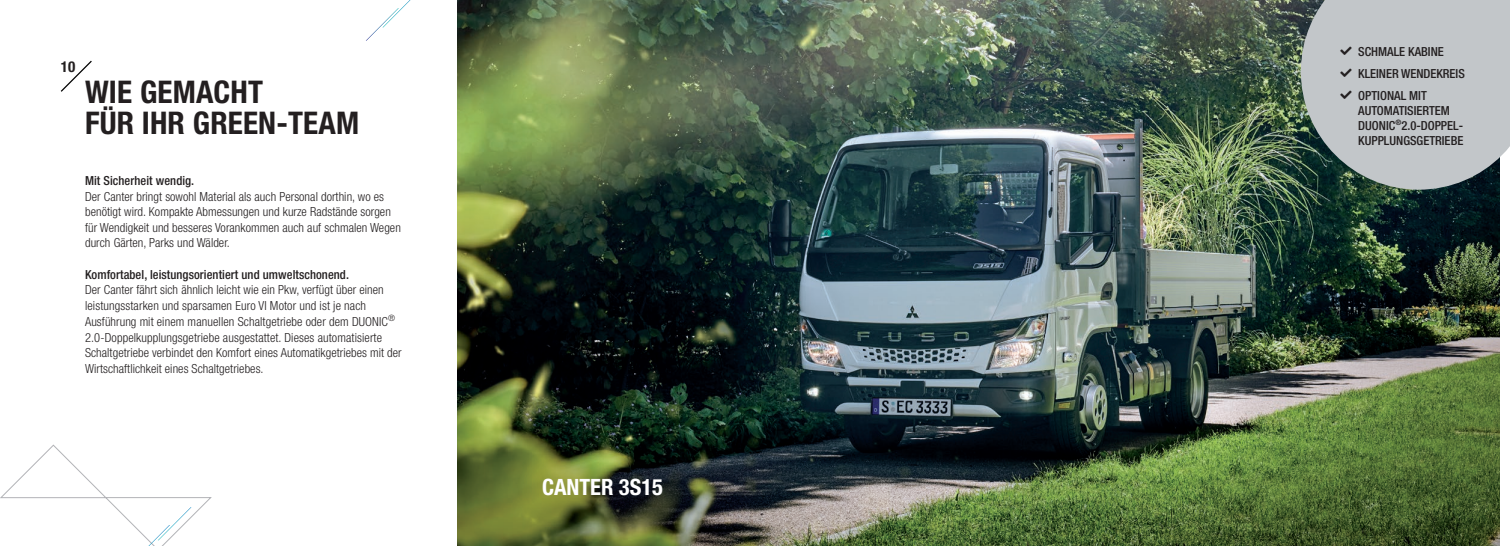
<style>
.page{position:relative;width:1510px;height:546px;background:#fff}
.page>*{position:absolute;margin:0;border:0;box-sizing:border-box;transform-origin:0 0}
.t1{font:700 condensed 31.25px/31.2px "Helvetica Neue LT Std";letter-spacing:.005em;color:#231f20}
.t2{font:700 condensed 22.5px "Helvetica Neue LT Std";color:#fff}
.t3{font:700 condensed 15px "Helvetica Neue LT Std";color:#231f20}
.t4{font:300 condensed 12.5px/15.8px "Helvetica Neue LT Std";letter-spacing:.005em;color:#231f20}
.t5{font:500 condensed 12.5px/15px "Helvetica Neue LT Std";color:#231f20}
</style>
<div class="page">
<img style="left:457px;top:0;width:1042px;height:546px">
<svg style="left:1300px;top:0;width:209px;height:190px;background:#afb6b7"></svg>
<div style="left:512px;top:446px;width:182px;height:81px;background:#231f20;opacity:.3"></div>
<hr style="left:686px;top:379px;width:32px;height:2px;background:#fff">
<svg style="left:60px;top:60px;width:32px;height:32px"></svg>
<svg style="left:366px;top:0;width:44px;height:41px"></svg>
<svg style="left:0;top:444px;width:212px;height:102px"></svg>
<svg style="left:1340px;top:46px;width:11px;height:9px"></svg>
<svg style="left:1340px;top:68px;width:11px;height:9px"></svg>
<svg style="left:1340px;top:90px;width:11px;height:9px"></svg>
<p class="t3" style="left:61px;top:57px;width:16px">10</p>
<h1 class="t1" style="left:85px;top:76px;width:275px">WIE GEMACHT<br>FÜR IHR GREEN-TEAM</h1>
<p class="t5" style="left:85px;top:173px;width:111px">Mit Sicherheit wendig.</p>
<p class="t4" style="left:85px;top:188px;width:317px">Der Canter bringt sowohl Material als auch Personal dorthin, wo es benötigt wird. Kompakte Abmessungen und kurze Radstände sorgen für Wendigkeit und besseres Vorankommen auch auf schmalen Wegen durch Gärten, Parks und Wälder.</p>
<p class="t5" style="left:85px;top:267px;width:265px">Komfortabel, leistungsorientiert und umweltschonend.</p>
<p class="t4" style="left:85px;top:282px;width:318px">Der Canter fährt sich ähnlich leicht wie ein Pkw, verfügt über einen leistungsstarken und sparsamen Euro VI Motor und ist je nach Ausführung mit einem manuellen Schaltgetriebe oder dem DUONIC<sup>® </sup>2.0-Doppelkupplungsgetriebe ausgestattet. Dieses automatisierte Schaltgetriebe verbindet den Komfort eines Automatikgetriebes mit der Wirtschaftlichkeit eines Schaltgetriebes.</p>
<h2 class="t2" style="left:542px;top:473px;width:122px">CANTER 3S15</h2>
<p class="t5" style="left:1340px;top:44px;width:105px">★ SCHMALE KABINE</p>
<p class="t5" style="left:1340px;top:66px;width:126px">★ KLEINER WENDEKREIS</p>
<p class="t5" style="left:1358px;top:88px;width:107px;text-indent:-18px">★ OPTIONAL MIT<br>AUTOMATISIERTEM<br>DUONIC<sup>®</sup>2.0-DOPPEL-<br>KUPPLUNGSGETRIEBE</p>
</div>
